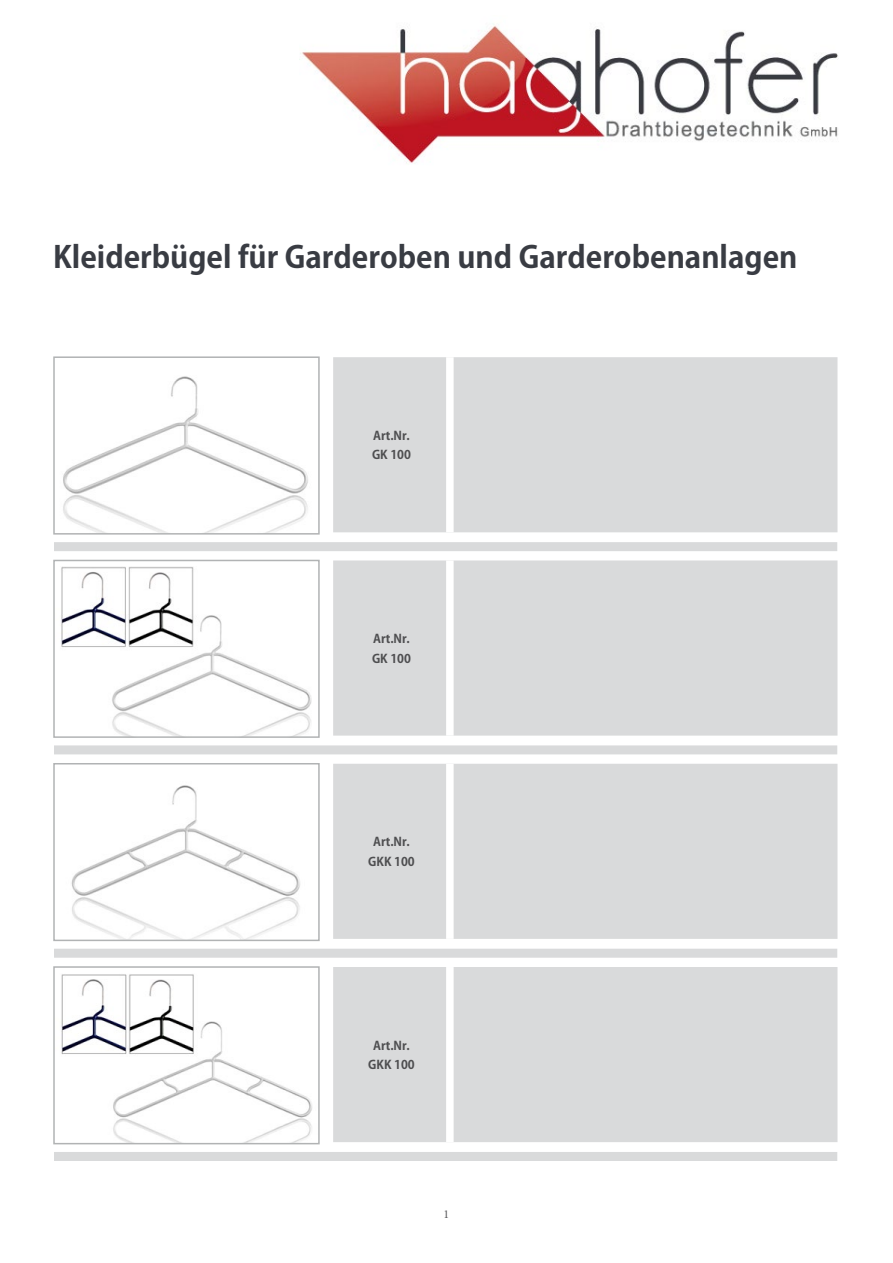
<style>
.page{position:relative;width:893px;height:1263px;background:#fff}
.page>*{position:absolute;margin:0;border:0;box-sizing:border-box;transform-origin:0 0}
.t1{font:700 30px "Koz Go Pr 6 N";color:#393c43}
.t2{font:700 12px/19.5px "Koz Go Pr 6 N";color:#4e4e50;text-align:center}
.t3{font:12px "Minion Pro";color:#58585a}
</style>
<div class="page">
<img style="left:300px;top:23px;width:538px;height:140px">
<img style="left:61px;top:974px;width:251px;height:167px">
<div style="left:53px;top:966px;width:267px;height:178px;border:2px solid #b1b3b4"></div>
<div style="left:54px;top:1152px;width:783px;height:9px;background:#d9dadb"></div>
<div style="left:333px;top:967px;width:504px;height:175px;background:#d9dadb"></div>
<div style="left:446px;top:967px;width:8px;height:175px;background:#fff"></div>
<img style="left:71px;top:785px;width:229px;height:153px">
<div style="left:53px;top:763px;width:267px;height:178px;border:2px solid #b1b3b4"></div>
<div style="left:54px;top:949px;width:783px;height:9px;background:#d9dadb"></div>
<div style="left:333px;top:764px;width:504px;height:175px;background:#d9dadb"></div>
<div style="left:446px;top:764px;width:8px;height:175px;background:#fff"></div>
<img style="left:61px;top:566px;width:251px;height:169px">
<div style="left:53px;top:560px;width:267px;height:178px;border:2px solid #b1b3b4"></div>
<div style="left:54px;top:745px;width:783px;height:9px;background:#d9dadb"></div>
<div style="left:333px;top:560px;width:504px;height:176px;background:#d9dadb"></div>
<div style="left:446px;top:560px;width:8px;height:176px;background:#fff"></div>
<img style="left:63px;top:376px;width:245px;height:156px">
<div style="left:53px;top:356px;width:267px;height:179px;border:2px solid #b1b3b4"></div>
<div style="left:54px;top:542px;width:783px;height:9px;background:#d9dadb"></div>
<div style="left:333px;top:357px;width:504px;height:175px;background:#d9dadb"></div>
<div style="left:446px;top:357px;width:8px;height:175px;background:#fff"></div>
<h1 class="t1" style="left:53px;top:240px;width:746px">Kleiderbügel für Garderoben und Garderobenanlagen</h1>
<p class="t2" style="left:372px;top:426px;width:40px;text-align:left">Art.Nr.<br>GK 100</p>
<p class="t2" style="left:372px;top:629px;width:40px;text-align:left">Art.Nr.<br>GK 100</p>
<p class="t2" style="left:368px;top:832px;width:48px">Art.Nr.<br>GKK 100</p>
<p class="t2" style="left:368px;top:1036px;width:48px">Art.Nr.<br>GKK 100</p>
<p class="t3" style="left:444px;top:1206px;width:7px">1</p>
</div>
